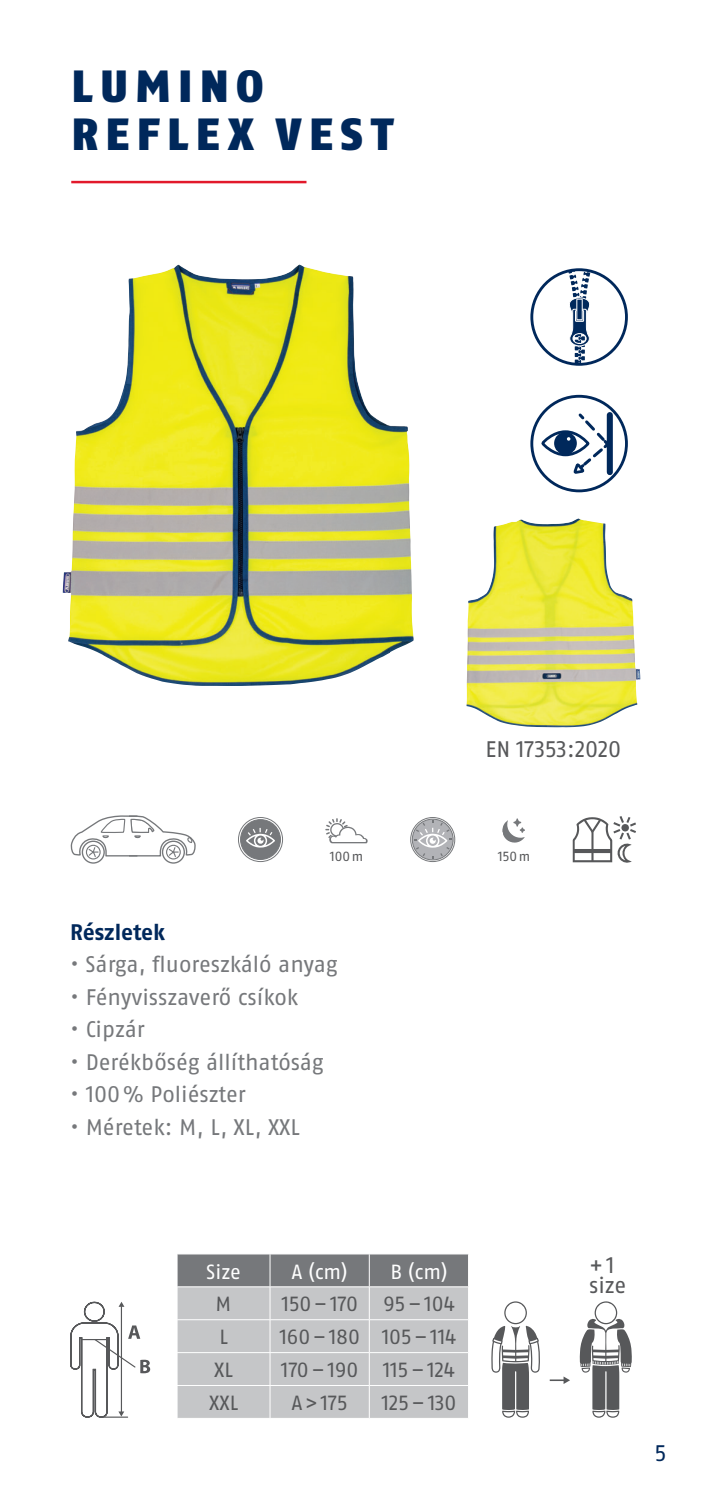
<style>
.page{position:relative;width:702px;height:1489px;background:#fff}
.page>*{position:absolute;margin:0;border:0;box-sizing:border-box;transform-origin:0 0}
.t1{font:900 45px/47.5px "ABUS Fago Pro";letter-spacing:.16em;color:#00285b}
.t2{font:22.5px "ABUS Fago Pro";letter-spacing:-.005em;color:#76787b}
.t3{font:22.5px/20px "ABUS Fago Pro";letter-spacing:-.01em;color:#57585a}
.t4{font:700 22.5px "ABUS Fago Pro";letter-spacing:-.005em;color:#00285b}
.t5{font:22.5px "ABUS Fago Pro";color:#00285b}
.t6{font:20.5px "ABUS Fago Pro";letter-spacing:-.01em;color:#57585a}
.t7{font:20.5px "ABUS Fago Pro";letter-spacing:-.005em;color:#fff}
.t8{font:13.25px "ABUS Fago Pro";letter-spacing:-.005em;color:#57585a}
</style>
<div class="page">
<hr style="left:71px;top:181px;width:235px;height:2px;background:#e2192b">
<svg style="left:410px;top:817px;width:45px;height:45px"></svg>
<svg style="left:238px;top:817px;width:45px;height:45px"></svg>
<svg style="left:572px;top:816px;width:64px;height:47px"></svg>
<svg style="left:325px;top:818px;width:43px;height:25px"></svg>
<svg style="left:502px;top:818px;width:23px;height:25px"></svg>
<div style="left:162px;top:840px;width:23px;height:23px;border:1px solid #76787b;border-radius:50%"></div>
<div style="left:82px;top:840px;width:23px;height:23px;border:1px solid #76787b;border-radius:50%"></div>
<svg style="left:70px;top:815px;width:126px;height:45px"></svg>
<svg style="left:178px;top:1254px;width:290px;height:163px;background:#b6b7b9"></svg>
<hr style="left:269px;top:1254px;width:1px;height:32px;background:#fff">
<hr style="left:369px;top:1254px;width:1px;height:32px;background:#fff">
<hr style="left:177px;top:1286px;width:93px;height:1px;background:#fff">
<hr style="left:270px;top:1286px;width:99px;height:1px;background:#fff">
<hr style="left:269px;top:1286px;width:1px;height:33px;background:#fff">
<hr style="left:369px;top:1286px;width:100px;height:1px;background:#fff">
<hr style="left:369px;top:1286px;width:1px;height:33px;background:#fff">
<hr style="left:177px;top:1319px;width:93px;height:1px;background:#fff">
<hr style="left:270px;top:1319px;width:99px;height:1px;background:#fff">
<hr style="left:269px;top:1319px;width:1px;height:33px;background:#fff">
<hr style="left:369px;top:1319px;width:100px;height:1px;background:#fff">
<hr style="left:369px;top:1319px;width:1px;height:33px;background:#fff">
<hr style="left:177px;top:1351px;width:93px;height:1px;background:#fff">
<hr style="left:270px;top:1351px;width:99px;height:1px;background:#fff">
<hr style="left:269px;top:1352px;width:1px;height:32px;background:#fff">
<hr style="left:369px;top:1351px;width:100px;height:1px;background:#fff">
<hr style="left:369px;top:1352px;width:1px;height:32px;background:#fff">
<hr style="left:177px;top:1384px;width:93px;height:1px;background:#fff">
<hr style="left:270px;top:1384px;width:99px;height:1px;background:#fff">
<hr style="left:269px;top:1385px;width:1px;height:32px;background:#fff">
<hr style="left:369px;top:1384px;width:100px;height:1px;background:#fff">
<hr style="left:369px;top:1385px;width:1px;height:32px;background:#fff">
<svg style="left:491px;top:1301px;width:49px;height:116px"></svg>
<svg style="left:549px;top:1376px;width:21px;height:7px"></svg>
<svg style="left:579px;top:1301px;width:53px;height:116px"></svg>
<div style="left:526px;top:264px;width:105px;height:105px;border:3px solid #fff;border-radius:50%"></div>
<svg style="left:530px;top:268px;width:98px;height:101px"></svg>
<div style="left:576px;top:299px;width:6px;height:21px;background:#00285b"></div>
<div style="left:576px;top:299px;width:6px;height:21px;border:1px solid #fff"></div>
<div style="left:526px;top:391px;width:105px;height:105px;border:3px solid #fff;border-radius:50%"></div>
<svg style="left:530px;top:395px;width:98px;height:97px"></svg>
<div style="left:555px;top:433px;width:20px;height:20px;background:#00285b;border-radius:50%"></div>
<div style="left:554px;top:432px;width:22px;height:22px;border:3px solid #00285b;border-radius:50%"></div>
<div style="left:565px;top:436px;width:7px;height:6px;background:#fff;border-radius:50%"></div>
<div style="left:564px;top:434px;width:9px;height:9px;border:3px solid #00285b;border-radius:50%"></div>
<img style="left:466px;top:518px;width:174px;height:209px">
<img style="left:63px;top:264px;width:350px;height:422px">
<svg style="left:70px;top:1301px;width:80px;height:117px"></svg>
<h1 class="t1" style="left:71px;top:63px;width:323px">LUMINO<br>REFLEX VEST</h1>
<p class="t3" style="left:485px;top:739px;width:137px">EN 17353:2020</p>
<p class="t8" style="left:330px;top:848px;width:35px">100m</p>
<p class="t8" style="left:498px;top:848px;width:34px">150m</p>
<p class="t4" style="left:70px;top:918px;width:97px">Részletek</p>
<p class="t2" style="left:70px;top:950px;width:269px">• Sárga, fluoreszkáló anyag</p>
<p class="t2" style="left:70px;top:983px;width:230px">• Fényvisszaverő csíkok</p>
<p class="t2" style="left:70px;top:1015px;width:76px">• Cipzár</p>
<p class="t2" style="left:70px;top:1048px;width:255px">• Derékbőség állíthatóság</p>
<p class="t2" style="left:70px;top:1080px;width:177px">• 100% Poliészter</p>
<p class="t2" style="left:70px;top:1113px;width:231px">• Méretek: M, L, XL, XXL</p>
<p class="t7" style="left:206px;top:1258px;width:36px">Size</p>
<p class="t7" style="left:291px;top:1258px;width:58px">A (cm)</p>
<p class="t7" style="left:390px;top:1258px;width:59px">B (cm)</p>
<p class="t6" style="left:216px;top:1291px;width:17px">M</p>
<p class="t6" style="left:281px;top:1291px;width:175px">150–170 95–104</p>
<p class="t6" style="left:219px;top:1324px;width:10px">L</p>
<p class="t6" style="left:279px;top:1324px;width:178px">160–180 105–114</p>
<p class="t6" style="left:214px;top:1357px;width:20px">XL</p>
<p class="t6" style="left:281px;top:1357px;width:175px">170–190 115–124</p>
<p class="t6" style="left:209px;top:1390px;width:31px">XXL</p>
<p class="t6" style="left:291px;top:1390px;width:58px">A&gt;175</p>
<p class="t6" style="left:381px;top:1390px;width:76px">125–130</p>
<p class="t3" style="left:589px;top:1254px;width:39px">+1 size</p>
<p class="t5" style="left:654px;top:1438px;width:14px">5</p>
</div>
